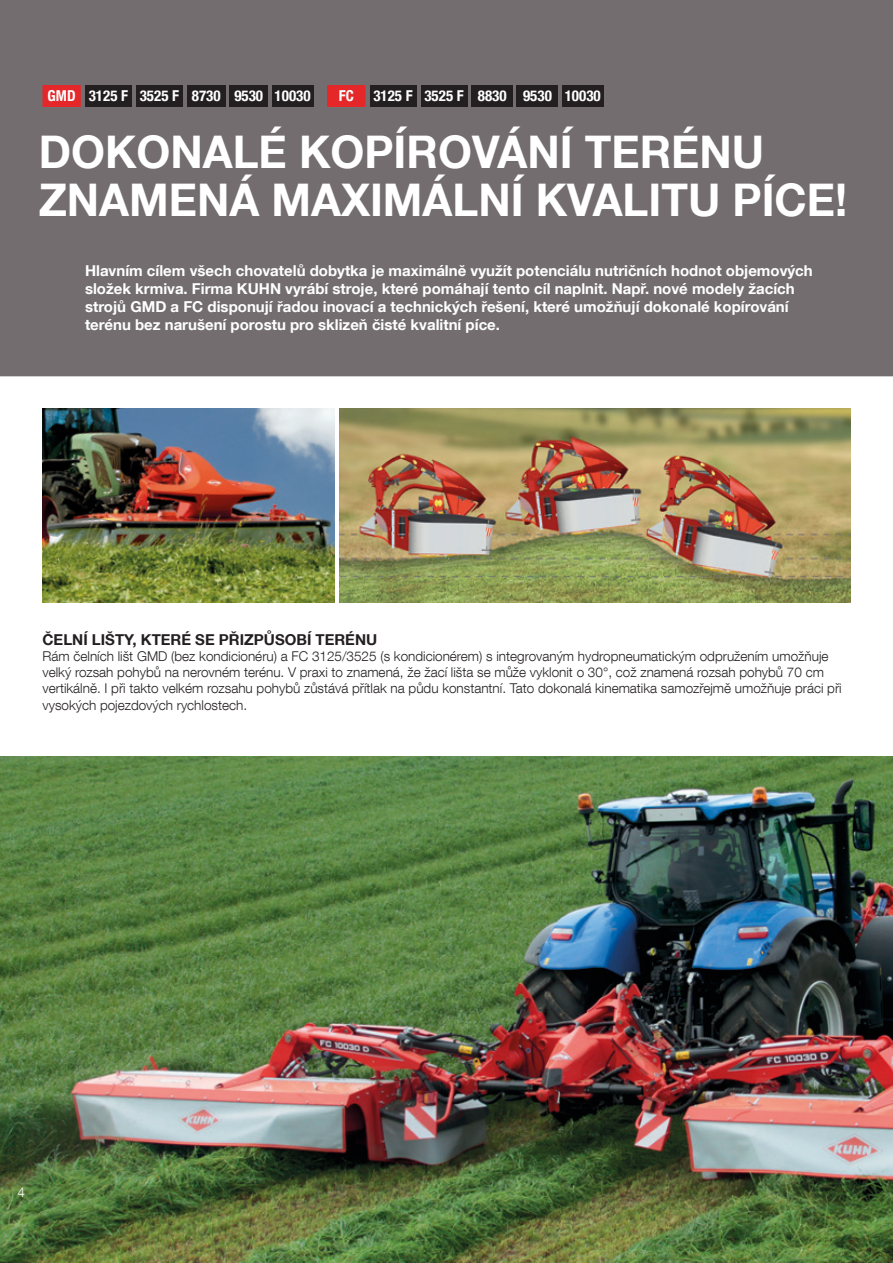
<style>
.page{position:relative;width:893px;height:1263px;background:#fff}
.page>*{position:absolute;margin:0;border:0;box-sizing:border-box;transform-origin:0 0}
.t1{font:700 45px/48px "Helvetica Neue LT Com";color:#fff}
.t2{font:700 15px/18px "Helvetica Neue LT Com";color:#fff}
.t3{font:700 condensed 15px "Helvetica Neue LT Com";color:#fff}
.t4{font:700 15px "Helvetica Neue LT Com";color:#231f20}
.t5{font:300 13.5px/16.2px "Helvetica Neue LT Com";color:#231f20}
.t6{font:300 13.5px "Helvetica Neue LT Com";color:#fff}
</style>
<div class="page">
<img style="left:0;top:757px;width:893px;height:506px">
<img style="left:340px;top:409px;width:510px;height:193px">
<img style="left:43px;top:409px;width:292px;height:193px">
<div style="left:0;top:0;width:893px;height:376px;background:#736d6f"></div>
<div style="left:85px;top:85px;width:47px;height:22px;background:#231f20"></div>
<div style="left:370px;top:85px;width:46px;height:22px;background:#231f20"></div>
<div style="left:136px;top:85px;width:47px;height:22px;background:#231f20"></div>
<div style="left:421px;top:85px;width:46px;height:22px;background:#231f20"></div>
<div style="left:187px;top:85px;width:38px;height:22px;background:#231f20"></div>
<div style="left:230px;top:85px;width:38px;height:22px;background:#231f20"></div>
<div style="left:272px;top:85px;width:41px;height:22px;background:#231f20"></div>
<div style="left:472px;top:85px;width:41px;height:22px;background:#231f20"></div>
<div style="left:517px;top:85px;width:41px;height:22px;background:#231f20"></div>
<div style="left:562px;top:85px;width:41px;height:22px;background:#231f20"></div>
<p class="t3" style="left:48px;top:87px;width:30px">GMD</p>
<p class="t3" style="left:339px;top:87px;width:17px">FC</p>
<p class="t3" style="left:89px;top:87px;width:223px">3125 F 3525 F 8730 9530 10030</p>
<p class="t3" style="left:373px;top:87px;width:229px">3125 F 3525 F 8830 9530 10030</p>
<h1 class="t1" style="left:39px;top:127px;width:810px">DOKONALÉ KOPÍROVÁNÍ TERÉNU<br>ZNAMENÁ MAXIMÁLNÍ KVALITU PÍCE!</h1>
<p class="t2" style="left:85px;top:261px;width:729px">Hlavním cílem všech chovatelů dobytka je maximálně využít potenciálu nutričních hodnot objemových složek krmiva. Firma KUHN vyrábí stroje, které pomáhají tento cíl naplnit. Např. nové modely žacích strojů GMD a FC disponují řadou inovací a technických řešení, které umožňují dokonalé kopírování terénu bez narušení porostu pro sklizeň čisté kvalitní píce.</p>
<p class="t4" style="left:43px;top:630px;width:336px">ČELNÍ LIŠTY, KTERÉ SE PŘIZPŮSOBÍ TERÉNU</p>
<p class="t5" style="left:43px;top:648px;width:801px">Rám čelních lišt GMD (bez kondicionéru) a FC 3125/3525 (s kondicionérem) s integrovaným hydropneumatickým odpružením umožňuje velký rozsah pohybů na nerovném terénu. V praxi to znamená, že žací lišta se může vyklonit o 30°, což znamená rozsah pohybů 70 cm vertikálně. I při takto velkém rozsahu pohybů zůstává přítlak na půdu konstantní. Tato dokonalá kinematika samozřejmě umožňuje práci při vysokých pojezdových rychlostech.</p>
<p class="t6" style="left:18px;top:1184px;width:9px">4</p>
</div>
